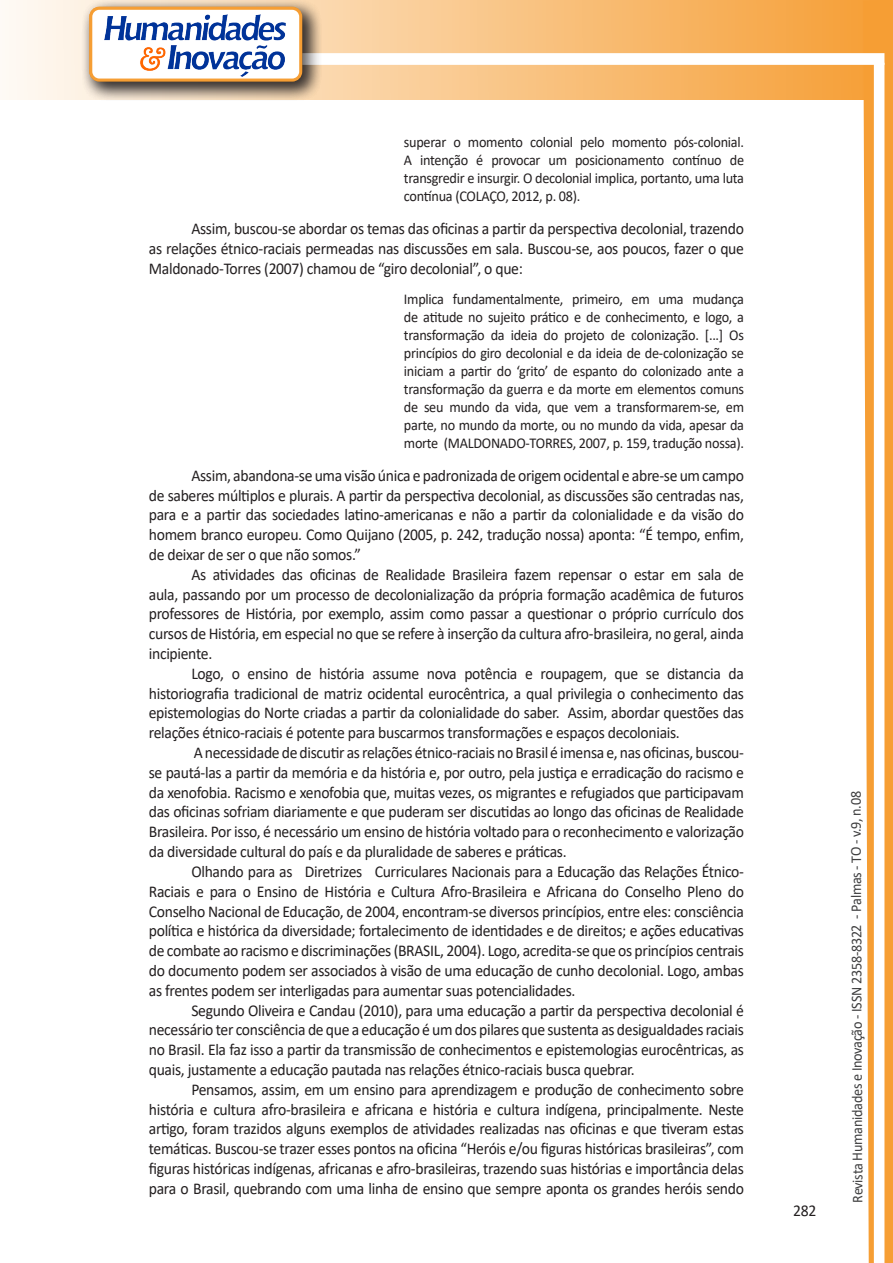
<style>
.page{position:relative;width:893px;height:1263px;background:#fff}
.page>*{position:absolute;margin:0;border:0;box-sizing:border-box;transform-origin:0 0}
.texto{font:16.5px/19.8px "Calibri";letter-spacing:-.02em;color:#231f20;text-align:justify;scale:.95 1}
.citacao{font:15px/18px "Calibri";letter-spacing:-.02em;color:#231f20;text-align:justify;scale:.95 1}
.t1{font:15px "Calibri";letter-spacing:-.025em;color:#3e3e3f;scale:.95 1}
</style>
<div class="page">
<svg style="left:5px;top:0;width:858px;height:100px;background:#f9c484"></svg>
<div style="left:302px;top:53px;width:582px;height:12px;background:#fff;border:2px solid #fff"></div>
<svg style="left:863px;top:0;width:30px;height:1263px"></svg>
<div style="left:81px;top:0;width:241px;height:102px;background:#231f20;opacity:.75"></div>
<div style="left:91px;top:8px;width:210px;height:72px;background:#fff;border-radius:9px"></div>
<img style="left:104px;top:14px;width:181px;height:62px">
<div style="left:89px;top:7px;width:213px;height:75px;border:3px solid #f69e34;border-radius:9px"></div>
<p class="citacao" style="left:404px;top:133px;width:359px">superar o momento colonial pelo momento pós-colonial.<br>A intenção é provocar um posicionamento contínuo de transgredir e insurgir. O decolonial implica, portanto, uma luta contínua (COLAÇO, 2012, p. 08).</p>
<p class="texto" style="left:149px;top:218px;width:628px;text-indent:43px">Assim, buscou-se abordar os temas das oficinas a partir da perspectiva decolonial, trazendo as relações étnico-raciais permeadas nas discussões em sala. Buscou-se, aos poucos, fazer o que Maldonado-Torres (2007) chamou de “giro decolonial”, o que:</p>
<p class="citacao" style="left:404px;top:290px;width:360px">Implica fundamentalmente, primeiro, em uma mudança de atitude no sujeito prático e de conhecimento, e logo, a transformação da ideia do projeto de colonização. [...] Os princípios do giro decolonial e da ideia de de-colonização se iniciam a partir do ‘grito’ de espanto do colonizado ante a transformação da guerra e da morte em elementos comuns de seu mundo da vida, que vem a transformarem-se, em parte, no mundo da morte, ou no mundo da vida, apesar da morte (MALDONADO-TORRES, 2007, p. 159, tradução nossa).</p>
<p class="texto" style="left:149px;top:465px;width:628px;text-indent:43px">Assim, abandona-se uma visão única e padronizada de origem ocidental e abre-se um campo de saberes múltiplos e plurais. A partir da perspectiva decolonial, as discussões são centradas nas, para e a partir das sociedades latino-americanas e não a partir da colonialidade e da visão do homem branco europeu. Como Quijano (2005, p. 242, tradução nossa) aponta: “É tempo, enfim, de deixar de ser o que não somos.”</p>
<p class="texto" style="left:149px;top:564px;width:628px;text-indent:43px">As atividades das oficinas de Realidade Brasileira fazem repensar o estar em sala de aula, passando por um processo de decolonialização da própria formação acadêmica de futuros professores de História, por exemplo, assim como passar a questionar o próprio currículo dos cursos de História, em especial no que se refere à inserção da cultura afro-brasileira, no geral, ainda incipiente.</p>
<p class="texto" style="left:149px;top:663px;width:628px;text-indent:43px">Logo, o ensino de história assume nova potência e roupagem, que se distancia da historiografia tradicional de matriz ocidental eurocêntrica, a qual privilegia o conhecimento das epistemologias do Norte criadas a partir da colonialidade do saber. Assim, abordar questões das relações étnico-raciais é potente para buscarmos transformações e espaços decoloniais.</p>
<p class="texto" style="left:149px;top:742px;width:628px;text-indent:45px">A necessidade de discutir as relações étnico-raciais no Brasil é imensa e, nas oficinas, buscou&shy;se pautá-las a partir da memória e da história e, por outro, pela justiça e erradicação do racismo e da xenofobia. Racismo e xenofobia que, muitas vezes, os migrantes e refugiados que participavam das oficinas sofriam diariamente e que puderam ser discutidas ao longo das oficinas de Realidade Brasileira. Por isso, é necessário um ensino de história voltado para o reconhecimento e valorização da diversidade cultural do país e da pluralidade de saberes e práticas.</p>
<p class="texto" style="left:149px;top:861px;width:628px;text-indent:43px">Olhando para as Diretrizes Curriculares Nacionais para a Educação das Relações Étnico-Raciais e para o Ensino de História e Cultura Afro-Brasileira e Africana do Conselho Pleno do Conselho Nacional de Educação, de 2004, encontram-se diversos princípios, entre eles: consciência política e histórica da diversidade; fortalecimento de identidades e de direitos; e ações educativas de combate ao racismo e discriminações (BRASIL, 2004). Logo, acredita-se que os princípios centrais do documento podem ser associados à visão de uma educação de cunho decolonial. Logo, ambas as frentes podem ser interligadas para aumentar suas potencialidades.</p>
<p class="texto" style="left:149px;top:1000px;width:628px;text-indent:43px">Segundo Oliveira e Candau (2010), para uma educação a partir da perspectiva decolonial é necessário ter consciência de que a educação é um dos pilares que sustenta as desigualdades raciais no Brasil. Ela faz isso a partir da transmissão de conhecimentos e epistemologias eurocêntricas, as quais, justamente a educação pautada nas relações étnico-raciais busca quebrar.</p>
<p class="texto" style="left:149px;top:1079px;width:628px;text-indent:43px">Pensamos, assim, em um ensino para aprendizagem e produção de conhecimento sobre história e cultura afro-brasileira e africana e história e cultura indígena, principalmente. Neste artigo, foram trazidos alguns exemplos de atividades realizadas nas oficinas e que tiveram estas temáticas. Buscou-se trazer esses pontos na oficina “Heróis e/ou figuras históricas brasileiras”, com figuras históricas indígenas, africanas e afro-brasileiras, trazendo suas histórias e importância delas para o Brasil, quebrando com uma linha de ensino que sempre aponta os grandes heróis sendo</p>
<p class="texto" style="left:793px;top:1200px;width:26px">282</p>
<p class="t1" style="left:846px;top:1203px;width:435px;rotate:-90deg">Revista Humanidades e Inovação - ISSN 2358-8322 - Palmas - TO - v.9, n.08</p>
</div>
